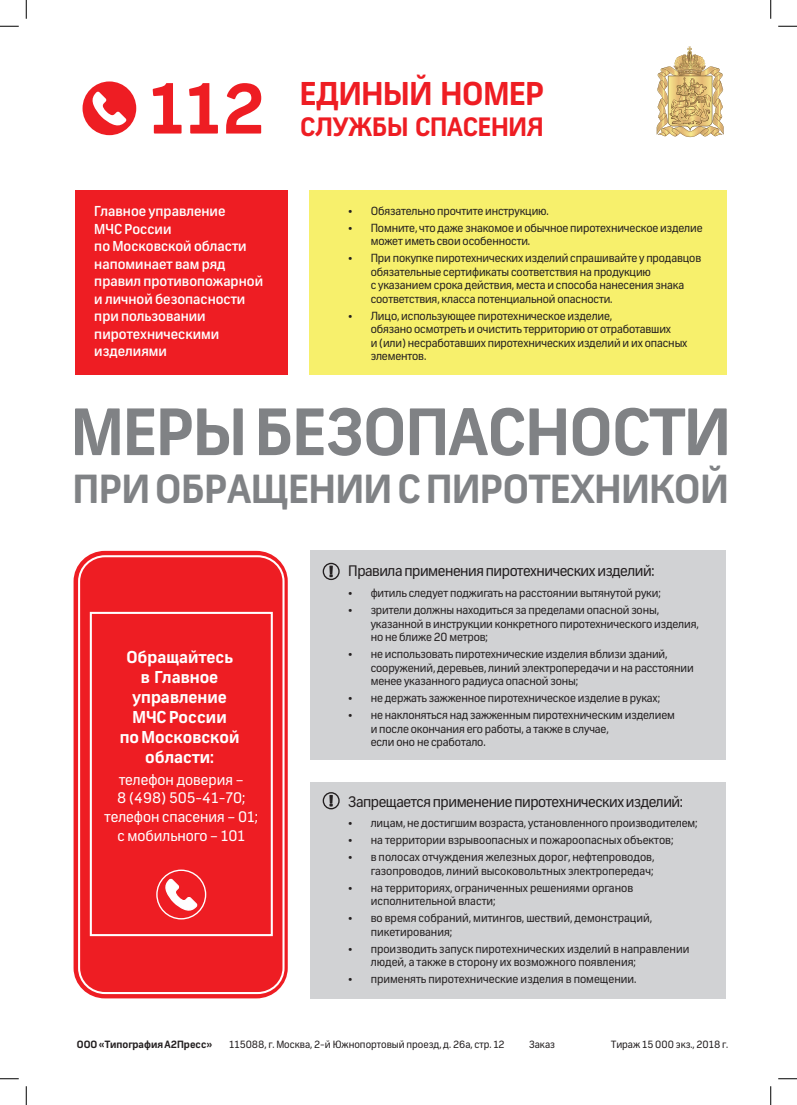
<style>
.page{position:relative;width:797px;height:1105px;background:#fff}
.page>*{position:absolute;margin:0;border:0;box-sizing:border-box;transform-origin:0 0}
.t1{font:700 63.75px "Frank";letter-spacing:-.01em;color:#808285}
.t2{font:700 38.75px "Frank";letter-spacing:-.005em;color:#808285}
.t3{font:700 31.5px "Frank";letter-spacing:-.01em;color:#ee1d23}
.t4{font:700 25.38px "Frank";letter-spacing:-.01em;color:#ee1d23}
.t5{font:700 16.38px/20px "Frank";color:#fff;text-align:center}
.t6{font:14.62px "Frank";letter-spacing:-.03em;color:#231f20}
.t7{font:14.62px/18.8px "Frank";color:#fff;text-align:center}
.t8{font:500 13.75px/17.5px "Frank";color:#fff}
.t9{font:11.25px/13.5px "Frank";letter-spacing:-.01em;color:#231f20}
.t10{font:10px "Frank";color:#231f20}
.t11{font:700 10px "Frank";color:#231f20}
</style>
<div class="page">
<div style="left:309px;top:190px;width:417px;height:184px;background:#f7f06c"></div>
<div style="left:311px;top:782px;width:414px;height:216px;background:#d1d2d4"></div>
<svg style="left:74px;top:551px;width:214px;height:447px;background:#f03d42"></svg>
<svg style="left:77px;top:554px;width:208px;height:441px;background:#ee292f"></svg>
<div style="left:157px;top:870px;width:47px;height:46px;background:#ee1d23;border-radius:50%"></div>
<div style="left:156px;top:869px;width:50px;height:50px;border:1px solid #fff;border-radius:50%"></div>
<svg style="left:164px;top:877px;width:35px;height:33px"></svg>
<div style="left:75px;top:190px;width:213px;height:184px;background:#ee1d23"></div>
<svg style="left:83px;top:81px;width:178px;height:54px"></svg>
<svg style="left:656px;top:47px;width:68px;height:90px"></svg>
<svg style="left:329px;top:795px;width:3px;height:11px"></svg>
<div style="left:323px;top:792px;width:17px;height:17px;border:1px solid #231f20;border-radius:50%"></div>
<div style="left:311px;top:551px;width:414px;height:209px;background:#d1d2d4"></div>
<svg style="left:329px;top:566px;width:3px;height:11px"></svg>
<div style="left:323px;top:563px;width:17px;height:17px;border:1px solid #231f20;border-radius:50%"></div>
<svg style="left:0;top:25px;width:19px;height:2px"></svg>
<svg style="left:778px;top:25px;width:19px;height:2px"></svg>
<svg style="left:0;top:1078px;width:19px;height:1px"></svg>
<svg style="left:778px;top:1078px;width:19px;height:1px"></svg>
<svg style="left:25px;top:0;width:2px;height:19px"></svg>
<svg style="left:25px;top:1086px;width:2px;height:19px"></svg>
<svg style="left:770px;top:0;width:1px;height:19px"></svg>
<svg style="left:770px;top:1086px;width:1px;height:19px"></svg>
<p class="t8" style="left:94px;top:203px;width:170px">Главное управление<br>МЧС России<br>по Московской области напоминает вам ряд правил противопожарной и личной безопасности при пользовании пиротехническими изделиями</p>
<h3 class="t3" style="left:300px;top:75px;width:246px">ЕДИНЫЙ НОМЕР</h3>
<h3 class="t4" style="left:300px;top:111px;width:245px">СЛУЖБЫ СПАСЕНИЯ</h3>
<p class="t9" style="left:348px;top:204px;width:202px">• Обязательно прочтите инструкцию.</p>
<p class="t9" style="left:371px;top:221px;width:333px;text-indent:-22px">• Помните, что даже знакомое и обычное пиротехническое изделие может иметь свои особенности.</p>
<p class="t9" style="left:371px;top:252px;width:332px;text-indent:-22px">• При покупке пиротехнических изделий спрашивайте у продавцов обязательные сертификаты соответствия на продукцию<br>с указанием срока действия, места и способа нанесения знака соответствия, класса потенциальной опасности.</p>
<p class="t9" style="left:371px;top:309px;width:318px;text-indent:-22px">• Лицо, использующее пиротехническое изделие,<br>обязано осмотреть и очистить территорию от отработавших<br>и (или) несработавших пиротехнических изделий и их опасных элементов.</p>
<h1 class="t1" style="left:71px;top:393px;width:661px">МЕРЫ БЕЗОПАСНОСТИ</h1>
<h2 class="t2" style="left:73px;top:465px;width:657px">ПРИ ОБРАЩЕНИИ С ПИРОТЕХНИКОЙ</h2>
<h3 class="t5" style="left:120px;top:648px;width:121px">Обращайтесь<br>в Главное управление<br>МЧС России<br>по Московской области:</h3>
<p class="t7" style="left:105px;top:770px;width:155px">телефон доверия –<br>8 (498) 505-41-70; телефон спасения – 01; с мобильного – 101</p>
<p class="t6" style="left:348px;top:562px;width:308px">Правила применения пиротехнических изделий:</p>
<p class="t9" style="left:348px;top:586px;width:314px">• фитиль следует поджигать на расстоянии вытянутой руки;</p>
<p class="t9" style="left:371px;top:604px;width:329px;text-indent:-22px">• зрители должны находиться за пределами опасной зоны, указанной в инструкции конкретного пиротехнического изделия, но не ближе 20 метров;</p>
<p class="t9" style="left:371px;top:648px;width:324px;text-indent:-22px">• не использовать пиротехнические изделия вблизи зданий, сооружений, деревьев, линий электропередачи и на расстоянии менее указанного радиуса опасной зоны;</p>
<p class="t9" style="left:348px;top:692px;width:313px">• не держать зажженное пиротехническое изделие в руках;</p>
<p class="t9" style="left:371px;top:709px;width:306px;text-indent:-22px">• не наклоняться над зажженным пиротехническим изделием и после окончания его работы, а также в случае,<br>если оно не сработало.</p>
<p class="t6" style="left:348px;top:792px;width:336px">Запрещается применение пиротехнических изделий:</p>
<p class="t9" style="left:348px;top:817px;width:351px">• лицам, не достигшим возраста, установленного производителем;</p>
<p class="t9" style="left:348px;top:834px;width:327px">• на территории взрывоопасных и пожароопасных объектов;</p>
<p class="t9" style="left:348px;top:851px;width:308px;text-align:right">• в полосах отчуждения железных дорог, нефтепроводов, газопроводов, линий высоковольтных электропередач;</p>
<p class="t9" style="left:371px;top:881px;width:264px;text-indent:-22px">• на территориях, ограниченных решениями органов исполнительной власти;</p>
<p class="t9" style="left:371px;top:912px;width:283px;text-indent:-22px">• во время собраний, митингов, шествий, демонстраций, пикетирования;</p>
<p class="t9" style="left:371px;top:942px;width:320px;text-indent:-22px">• производить запуск пиротехнических изделий в направлении людей, а также в сторону их возможного появления;</p>
<p class="t9" style="left:348px;top:973px;width:290px">• применять пиротехнические изделия в помещении.</p>
<p class="t11" style="left:77px;top:1038px;width:137px">ООО «Типография А2Пресс»</p>
<p class="t10" style="left:229px;top:1038px;width:277px">115088, г. Москва, 2-й Южнопортовый проезд, д. 26а, стр. 12</p>
<p class="t10" style="left:529px;top:1038px;width:27px">Заказ</p>
<p class="t10" style="left:611px;top:1038px;width:118px">Тираж 15 000 экз., 2018 г.</p>
</div>
